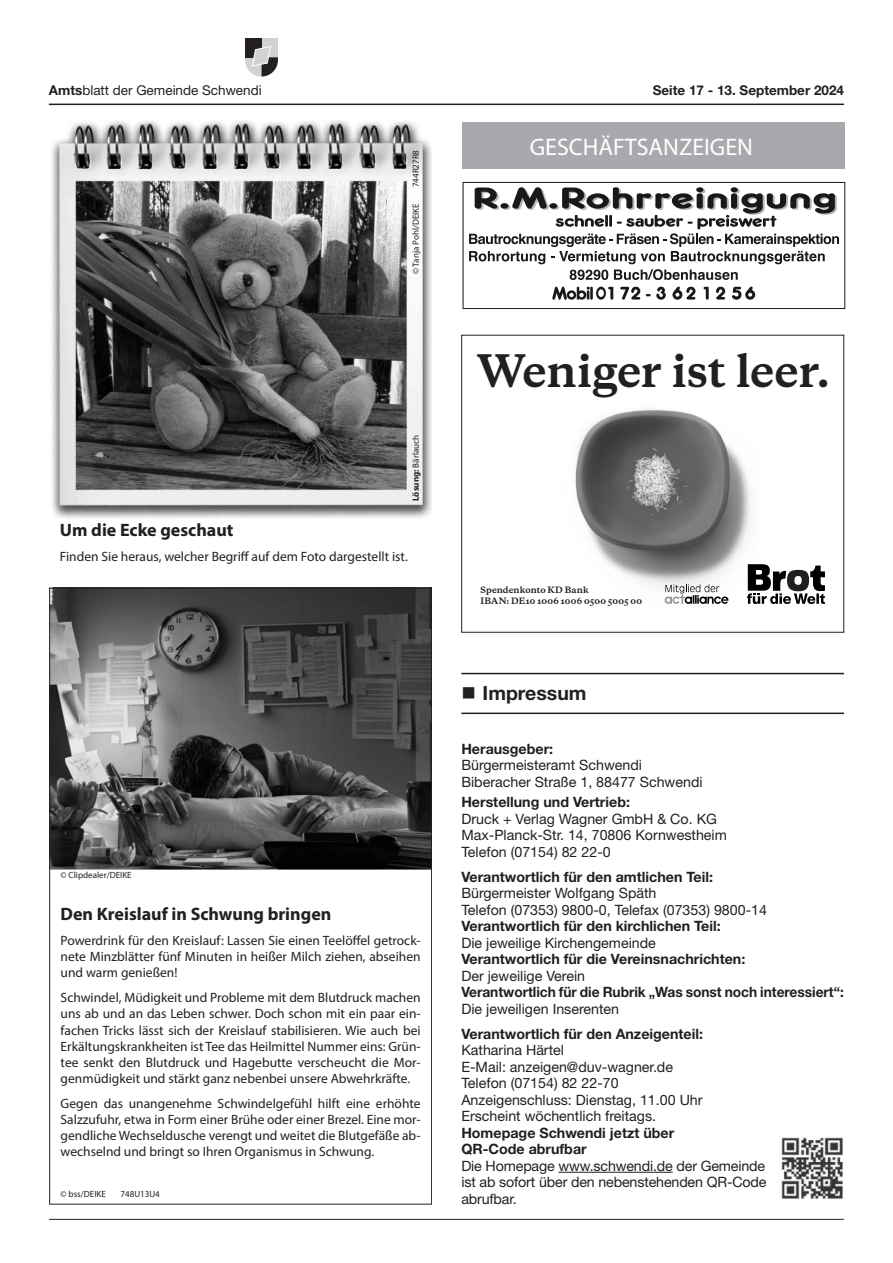
<style>
.page{position:relative;width:893px;height:1263px;background:#fff}
.page>*{position:absolute;margin:0;border:0;box-sizing:border-box;transform-origin:0 0}
.t1{font:700 42px "Galaxie Copernicus";letter-spacing:-.015em;color:#231f20}
.t2{font:700 24px "Frutiger";color:#fff}
.t3{font:700 19.5px "Helvetica Neue LT Std";color:#231f20}
.t4{font:700 18px "Myriad Pro";color:#231f20}
.t5{font:14.25px/16.5px "Helvetica Neue LT Std";color:#231f20}
.t6{font:700 14.25px/16.5px "Helvetica Neue LT Std";color:#231f20}
.t7{font:700 14.25px "Helvetica Neue LT Std";color:#231f20;scale:.96 1}
.t8{font:13.5px/16.2px "Myriad Pro";color:#231f20;text-align:justify}
.t9{font:13.5px "Helvetica Neue LT Std";color:#231f20}
.t10{font:700 13.5px "Helvetica Neue LT Std";color:#231f20}
.t11{font:9px "Myriad Pro";color:#231f20}
.t12{font:700 8.25px/10.5px "Galaxie Copernicus";letter-spacing:.015em;color:#231f20}
.s1{font-weight:700}
</style>
<div class="page">
<hr style="left:50px;top:1219px;width:793px;height:1px;background:#231f20">
<hr style="left:49px;top:104px;width:795px;height:1px;background:#231f20">
<div style="left:261px;top:38px;width:17px;height:19px;background:#d1d2d4"></div>
<div style="left:245px;top:38px;width:16px;height:19px;background:#231f20"></div>
<svg style="left:245px;top:45px;width:33px;height:32px"></svg>
<hr style="left:558px;top:1172px;width:115px;height:1px;background:#231f20">
<hr style="left:461px;top:673px;width:383px;height:1px;background:#231f20">
<hr style="left:461px;top:712px;width:383px;height:2px;background:#231f20">
<img style="left:780px;top:1136px;width:63px;height:64px">
<div style="left:463px;top:182px;width:382px;height:127px;border:1px solid #191919"></div>
<svg style="left:469px;top:187px;width:370px;height:93px"></svg>
<svg style="left:552px;top:287px;width:61px;height:13px"></svg>
<svg style="left:620px;top:286px;width:20px;height:14px"></svg>
<svg style="left:646px;top:286px;width:20px;height:14px"></svg>
<svg style="left:672px;top:286px;width:24px;height:14px"></svg>
<svg style="left:704px;top:287px;width:5px;height:13px"></svg>
<svg style="left:716px;top:286px;width:9px;height:14px"></svg>
<svg style="left:732px;top:286px;width:23px;height:14px"></svg>
<div style="left:462px;top:122px;width:383px;height:47px;background:#a8a9ad"></div>
<img style="left:51px;top:120px;width:381px;height:399px">
<img style="left:51px;top:590px;width:379px;height:280px">
<img style="left:575px;top:409px;width:176px;height:193px">
<svg style="left:747px;top:564px;width:78px;height:40px"></svg>
<svg style="left:665px;top:584px;width:63px;height:20px"></svg>
<p class="t9" style="left:49px;top:82px;width:214px"><span class="s1">Amts</span>blatt der Gemeinde Schwendi</p>
<p class="t10" style="left:653px;top:82px;width:193px">Seite 17 - 13. September 2024</p>
<p class="t11" style="left:410px;top:187px;width:39px;rotate:-90deg">744R27R8</p>
<p class="t11" style="left:410px;top:274px;width:72px;rotate:-90deg">© Tanja Pohl/DEIKE</p>
<p class="t11" style="left:410px;top:501px;width:68px;rotate:-90deg"><span class="s1">Lösung:</span> Bärlauch</p>
<h3 class="t4" style="left:60px;top:518px;width:175px">Um die Ecke geschaut</h3>
<p class="t8" style="left:60px;top:548px;width:349px">Finden Sie heraus, welcher Begriff auf dem Foto dargestellt ist.</p>
<p class="t11" style="left:61px;top:869px;width:73px">© Clipdealer/DEIKE</p>
<h3 class="t4" style="left:61px;top:902px;width:272px">Den Kreislauf in Schwung bringen</h3>
<p class="t8" style="left:61px;top:932px;width:362px">Powerdrink für den Kreislauf: Lassen Sie einen Teelöffel getrock&shy;nete Minzblätter fünf Minuten in heißer Milch ziehen, abseihen und warm genießen!</p>
<p class="t8" style="left:61px;top:989px;width:362px">Schwindel, Müdigkeit und Probleme mit dem Blutdruck machen uns ab und an das Leben schwer. Doch schon mit ein paar ein&shy;fachen Tricks lässt sich der Kreislauf stabilisieren. Wie auch bei Erkältungskrankheiten ist Tee das Heilmittel Nummer eins: Grün&shy;tee senkt den Blutdruck und Hagebutte verscheucht die Mor&shy;genmüdigkeit und stärkt ganz nebenbei unsere Abwehrkräfte.</p>
<p class="t8" style="left:61px;top:1095px;width:362px">Gegen das unangenehme Schwindelgefühl hilft eine erhöhte Salzzufuhr, etwa in Form einer Brühe oder einer Brezel. Eine mor&shy;gendliche Wechseldusche verengt und weitet die Blutgefäße ab&shy;wechselnd und bringt so Ihren Organismus in Schwung.</p>
<p class="t11" style="left:61px;top:1188px;width:47px">© bss/DEIKE</p>
<p class="t11" style="left:120px;top:1188px;width:41px">748U13U4</p>
<h2 class="t2" style="left:530px;top:132px;width:225px">GESCHÄFTSANZEIGEN</h2>
<h1 class="t1" style="left:477px;top:343px;width:355px">Weniger ist leer.</h1>
<p class="t12" style="left:480px;top:585px;width:163px">Spendenkonto KD Bank<br>IBAN: DE10 1006 1006 0500 5005 00</p>
<h3 class="t3" style="left:483px;top:681px;width:105px">Impressum</h3>
<p class="t6" style="left:461px;top:740px;width:93px">Herausgeber:</p>
<p class="t5" style="left:461px;top:756px;width:243px">Bürgermeisteramt Schwendi<br>Biberacher Straße 1, 88477 Schwendi</p>
<p class="t6" style="left:461px;top:794px;width:170px">Herstellung und Vertrieb:</p>
<p class="t5" style="left:461px;top:810px;width:267px">Druck + Verlag Wagner GmbH &amp; Co. KG<br>Max-Planck-Str. 14, 70806 Kornwestheim<br>Telefon (07154) 82 22-0</p>
<p class="t6" style="left:461px;top:868px;width:253px">Verantwortlich für den amtlichen Teil:</p>
<p class="t5" style="left:461px;top:885px;width:307px">Bürgermeister Wolfgang Späth<br>Telefon (07353) 9800-0, Telefax (07353) 9800-14</p>
<p class="t6" style="left:461px;top:918px;width:261px">Verantwortlich für den kirchlichen Teil:</p>
<p class="t5" style="left:461px;top:934px;width:196px">Die jeweilige Kirchengemeinde</p>
<p class="t6" style="left:461px;top:951px;width:285px">Verantwortlich für die Vereinsnachrichten:</p>
<p class="t5" style="left:461px;top:967px;width:125px">Der jeweilige Verein</p>
<p class="t7" style="left:461px;top:983px;width:400px">Verantwortlich für die Rubrik „Was sonst noch interessiert“:</p>
<p class="t5" style="left:461px;top:1000px;width:159px">Die jeweiligen Inserenten</p>
<p class="t6" style="left:461px;top:1025px;width:243px">Verantwortlich für den Anzeigenteil:</p>
<p class="t5" style="left:461px;top:1042px;width:243px">Katharina Härtel<br>E-Mail: anzeigen@duv-wagner.de<br>Telefon (07154) 82 22-70<br>Anzeigenschluss: Dienstag, 11.00 Uhr<br>Erscheint wöchentlich freitags.</p>
<p class="t6" style="left:461px;top:1124px;width:214px">Homepage Schwendi jetzt über<br>QR-Code abrufbar</p>
<p class="t5" style="left:461px;top:1157px;width:307px;text-align:justify">Die Homepage www.schwendi.de der Gemeinde ist ab sofort über den nebenstehenden QR-Code abrufbar.</p>
</div>
